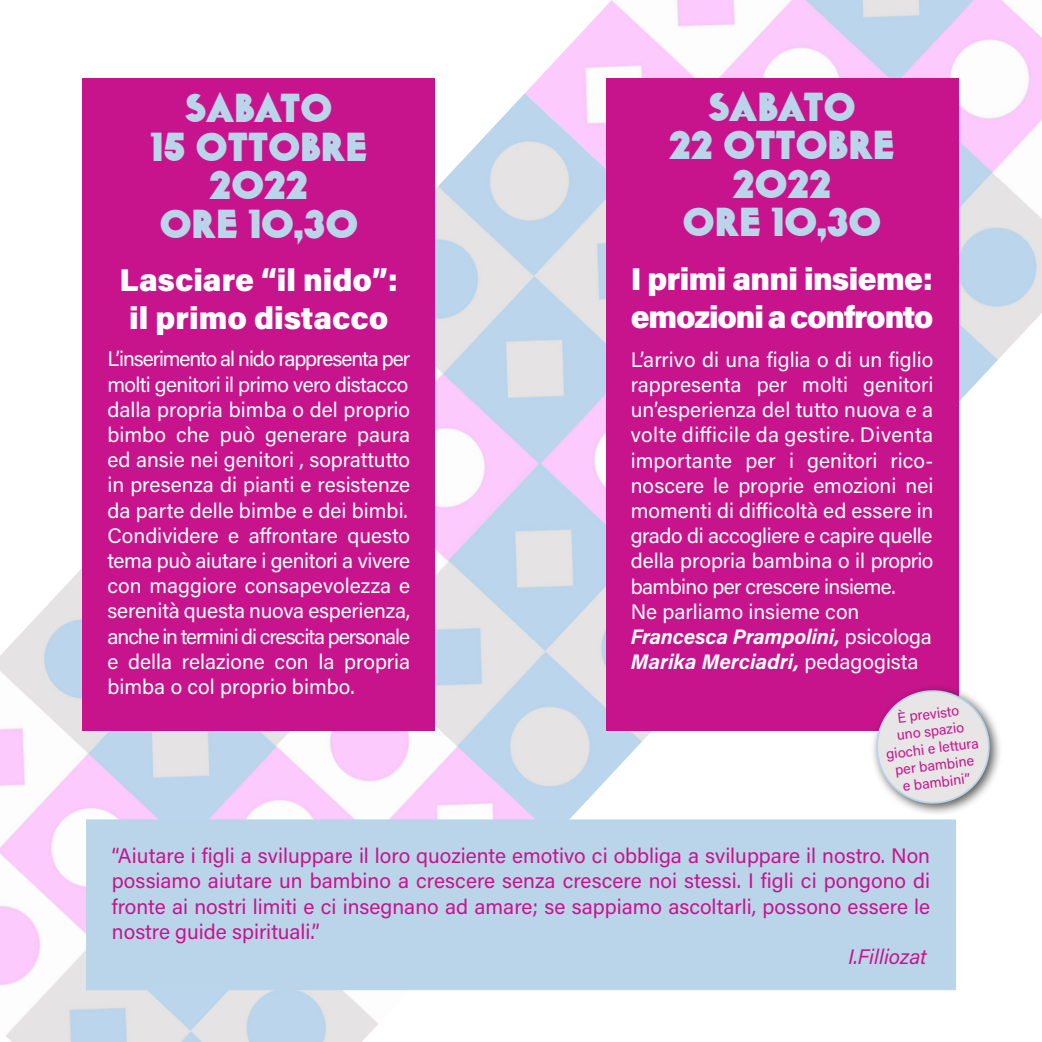
<style>
.page{position:relative;width:1042px;height:1042px;background:#fff}
.page>*{position:absolute;margin:0;border:0;box-sizing:border-box;transform-origin:0 0}
.t1{font:40.25px/38.5px "K22 Gadget";letter-spacing:.015em;color:#bad5e9;text-align:center}
.t2{font:900 31.5px/37.8px "Acumin Pro";letter-spacing:-.02em;color:#fff}
.t3{font:900 31.5px/37.8px "Acumin Pro";color:#fff;text-align:center}
.t4{font:21px/25.2px "Acumin Pro";color:#fff;text-align:justify}
.t5{font:21px/25.2px "Acumin Pro";color:#c7148c;text-align:justify}
.t6{font:italic 21px "Acumin Pro";color:#c7148c}
.t7{font:14.35px/17.2px "Acumin Pro";color:#c7148c;text-align:center}
.s1{font-weight:700;font-style:italic}
</style>
<div class="page">
<img style="left:0;top:473px;width:556px;height:569px">
<img style="left:525px;top:0;width:517px;height:453px">
<img style="left:168px;top:93px;width:702px;height:726px">
<div style="left:83px;top:78px;width:352px;height:652px;background:#c7148c"></div>
<div style="left:606px;top:78px;width:352px;height:652px;background:#c7148c"></div>
<div style="left:86px;top:819px;width:870px;height:171px;background:#bad5e9;border:1px solid #bad5e9"></div>
<div style="left:870px;top:684px;width:133px;height:133px;background:#231f20;opacity:.75"></div>
<svg style="left:874px;top:688px;width:118px;height:118px"></svg>
<h1 class="t1" style="left:150px;top:89px;width:218px">SABATO<br>15 OTTOBRE<br>2022<br>ORE 10,30</h1>
<h2 class="t3" style="left:120px;top:260px;width:280px">Lasciare “il nido”: il primo distacco</h2>
<p class="t4" style="left:107px;top:346px;width:304px">L’inserimento al nido rappresenta per molti genitori il primo vero distacco dalla propria bimba o del proprio bimbo che può generare paura ed ansie nei genitori , soprattutto in presenza di pianti e resistenze da parte delle bimbe e dei bimbi.<br>Condividere e affrontare questo tema può aiutare i genitori a vivere con maggiore consapevolezza e serenità questa nuova esperienza, anche in termini di crescita personale e della relazione con la propria bimba o col proprio bimbo.</p>
<h1 class="t1" style="left:669px;top:87px;width:227px">SABATO<br>22 OTTOBRE<br>2022<br>ORE 10,30</h1>
<h2 class="t2" style="left:631px;top:258px;width:304px">I primi anni insieme: emozioni a confronto</h2>
<p class="t4" style="left:631px;top:346px;width:304px;text-align:left">L’arrivo di una figlia o di un figlio rappresenta per molti genitori un’esperienza del tutto nuova e a volte difficile da gestire. Diventa importante per i genitori rico&shy;noscere le proprie emozioni nei momenti di difficoltà ed essere in grado di accogliere e capire quelle della propria bambina o il proprio bambino per crescere insieme.<br>Ne parliamo insieme con<br><span class="s1">Francesca Prampolini,</span> psicologa<br><span class="s1">Marika Merciadri,</span> pedagogista</p>
<p class="t7" style="left:881px;top:711px;width:94px;rotate:-7deg">È previsto<br>uno spazio giochi e lettura per bambine<br>e bambini”</p>
<p class="t5" style="left:112px;top:842px;width:820px">“Aiutare i figli a sviluppare il loro quoziente emotivo ci obbliga a sviluppare il nostro. Non possiamo aiutare un bambino a crescere senza crescere noi stessi. I figli ci pongono di fronte ai nostri limiti e ci insegnano ad amare; se sappiamo ascoltarli, possono essere le nostre guide spirituali.”</p>
<p class="t6" style="left:848px;top:942px;width:80px">I.Filliozat</p>
</div>
